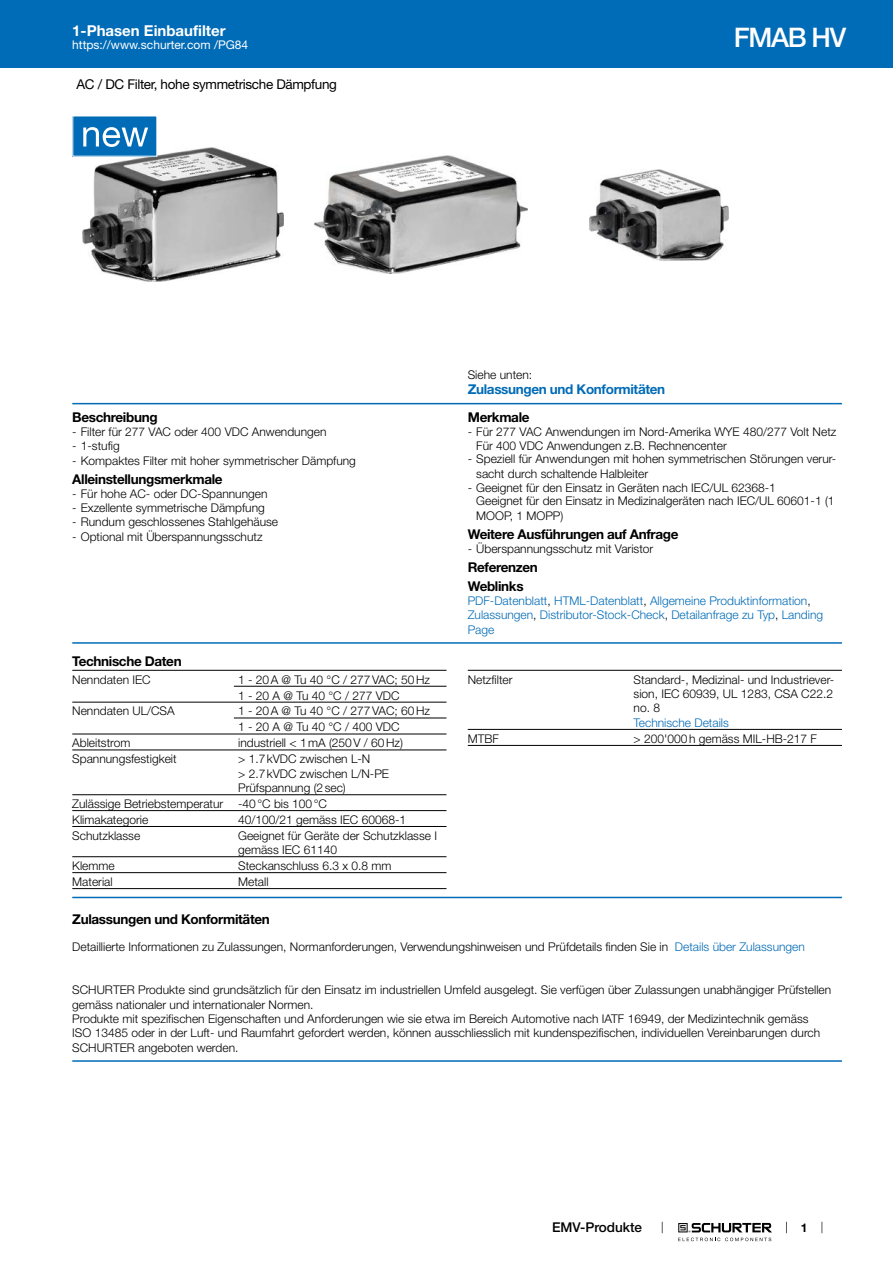
<style>
.page{position:relative;width:893px;height:1263px;background:#fff}
.page>*{position:absolute;margin:0;border:0;box-sizing:border-box;transform-origin:0 0}
.t1{font:500 27px "Helvetica Neue LT";letter-spacing:-.05em;color:#fff}
.t2{font:700 15px "Helvetica Neue LT";color:#fff}
.t3{font:700 13.5px/19.2px "Helvetica Neue LT";letter-spacing:-.025em;color:#000}
.t4{font:13.5px "Helvetica Neue LT";letter-spacing:-.025em;color:#000}
.t5{font:700 13.5px "Helvetica Neue LT";letter-spacing:-.025em;color:#006bb6}
.t6{font:500 13.5px "Helvetica Neue LT";color:#000}
.t7{font:300 12px/14.4px "Helvetica Neue LT";color:#000}
.t8{font:300 12px/14.4px "Helvetica Neue LT";color:#006bb6}
.t9{font:12px "Helvetica Neue LT";color:#fff}
.t10{font:700 12px "Helvetica Neue LT";color:#000}
.s1{color:#000}
.s2{color:#006bb6}
</style>
<div class="page">
<svg style="left:678px;top:1223px;width:94px;height:18px"></svg>
<div style="left:0;top:0;width:893px;height:68px;background:#006bb6"></div>
<img style="left:83px;top:148px;width:200px;height:134px">
<img style="left:314px;top:156px;width:214px;height:117px">
<img style="left:590px;top:169px;width:139px;height:91px">
<div style="left:73px;top:116px;width:84px;height:40px;background:#006bb7"></div>
<div style="left:72px;top:115px;width:85px;height:42px;border:1px solid #fff"></div>
<svg style="left:83px;top:127px;width:65px;height:20px"></svg>
<hr style="left:72px;top:403px;width:770px;height:1px;background:#006bb6">
<hr style="left:72px;top:642px;width:770px;height:2px;background:#006bb6">
<hr style="left:72px;top:670px;width:374px;height:1px;background:#000">
<hr style="left:234px;top:686px;width:212px;height:1px;background:#000">
<hr style="left:72px;top:702px;width:374px;height:1px;background:#000">
<hr style="left:234px;top:718px;width:212px;height:1px;background:#000">
<hr style="left:72px;top:734px;width:374px;height:1px;background:#000">
<hr style="left:72px;top:749px;width:374px;height:1px;background:#000">
<hr style="left:72px;top:794px;width:374px;height:1px;background:#000">
<hr style="left:72px;top:810px;width:374px;height:1px;background:#000">
<hr style="left:72px;top:826px;width:374px;height:1px;background:#000">
<hr style="left:72px;top:856px;width:374px;height:1px;background:#000">
<hr style="left:72px;top:872px;width:374px;height:1px;background:#000">
<hr style="left:72px;top:888px;width:374px;height:1px;background:#000">
<hr style="left:468px;top:670px;width:374px;height:1px;background:#000">
<hr style="left:468px;top:729px;width:374px;height:1px;background:#000">
<hr style="left:468px;top:745px;width:374px;height:1px;background:#000">
<hr style="left:72px;top:897px;width:770px;height:1px;background:#006bb6">
<hr style="left:72px;top:1060px;width:770px;height:2px;background:#006bb6">
<p class="t2" style="left:72px;top:21px;width:155px">1-Phasen Einbaufilter</p>
<p class="t9" style="left:72px;top:38px;width:178px">https://www.schurter.com /PG84</p>
<p class="t4" style="left:77px;top:76px;width:262px">AC / DC Filter, hohe symmetrische Dämpfung</p>
<h1 class="t1" style="left:734px;top:21px;width:114px">FMAB HV</h1>
<p class="t3" style="left:72px;top:407px;width:87px">Beschreibung</p>
<p class="t7" style="left:72px;top:424px;width:256px">- Filter für 277 VAC oder 400 VDC Anwendungen</p>
<p class="t7" style="left:72px;top:438px;width:49px">- 1‑stufig</p>
<p class="t7" style="left:72px;top:453px;width:285px">- Kompaktes Filter mit hoher symmetrischer Dämpfung</p>
<p class="t3" style="left:72px;top:469px;width:152px">Alleinstellungsmerkmale</p>
<p class="t7" style="left:72px;top:486px;width:197px">- Für hohe AC- oder DC-Spannungen</p>
<p class="t7" style="left:72px;top:500px;width:194px">- Exzellente symmetrische Dämpfung</p>
<p class="t7" style="left:72px;top:515px;width:207px">- Rundum geschlossenes Stahlgehäuse</p>
<p class="t7" style="left:72px;top:529px;width:192px">- Optional mit Überspannungsschutz</p>
<p class="t3" style="left:72px;top:651px;width:111px">Technische Daten</p>
<p class="t7" style="left:72px;top:672px;width:80px">Nenndaten IEC</p>
<p class="t7" style="left:238px;top:671px;width:193px;line-height:15.9px">1 - 20A @ Tu 40 °C / 277VAC; 50Hz<br>1 - 20 A @ Tu 40 °C / 277 VDC</p>
<p class="t7" style="left:72px;top:704px;width:104px">Nenndaten UL/CSA</p>
<p class="t7" style="left:238px;top:703px;width:193px;line-height:15.9px">1 - 20A @ Tu 40 °C / 277VAC; 60Hz<br>1 - 20 A @ Tu 40 °C / 400 VDC</p>
<p class="t7" style="left:72px;top:736px;width:60px">Ableitstrom</p>
<p class="t7" style="left:238px;top:736px;width:166px">industriell &lt; 1mA (250V / 60Hz)</p>
<p class="t7" style="left:72px;top:751px;width:106px">Spannungsfestigkeit</p>
<p class="t7" style="left:238px;top:751px;width:152px">&gt; 1.7kVDC zwischen L-N<br>&gt; 2.7kVDC zwischen L/N-PE<br>Prüfspannung (2sec)</p>
<p class="t7" style="left:72px;top:795px;width:256px;line-height:15.9px">Zulässige Betriebstemperatur -40°C bis 100°C<br>Klimakategorie</p>
<p class="t7" style="left:238px;top:812px;width:170px">40/100/21 gemäss IEC 60068-1</p>
<p class="t7" style="left:72px;top:828px;width:70px">Schutzklasse</p>
<p class="t7" style="left:238px;top:828px;width:200px">Geeignet für Geräte der Schutzklasse I gemäss IEC 61140</p>
<p class="t7" style="left:72px;top:858px;width:44px">Klemme</p>
<p class="t7" style="left:238px;top:858px;width:155px">Steckanschluss 6.3 x 0.8 mm</p>
<p class="t7" style="left:72px;top:874px;width:42px">Material</p>
<p class="t7" style="left:238px;top:874px;width:32px">Metall</p>
<p class="t7" style="left:468px;top:368px;width:66px">Siehe unten:</p>
<p class="t5" style="left:468px;top:381px;width:199px">Zulassungen und Konformitäten</p>
<p class="t3" style="left:468px;top:407px;width:63px">Merkmale</p>
<p class="t7" style="left:476px;top:424px;width:362px;line-height:13.8px;text-indent:-9px">- Für 277 VAC Anwendungen im Nord-Amerika WYE 480/277 Volt Netz<br>Für 400 VDC Anwendungen z.B. Rechnencenter</p>
<p class="t7" style="left:476px;top:452px;width:362px;text-indent:-9px">- Speziell für Anwendungen mit hohen symmetrischen Störungen verur&shy;sacht durch schaltende Halbleiter</p>
<p class="t7" style="left:476px;top:480px;width:360px;text-indent:-9px">- Geeignet für den Einsatz in Geräten nach IEC/UL 62368-1<br>Geeignet für den Einsatz in Medizinalgeräten nach IEC/UL 60601-1 (1<br>MOOP, 1 MOPP)</p>
<p class="t3" style="left:468px;top:524px;width:212px">Weitere Ausführungen auf Anfrage</p>
<p class="t7" style="left:468px;top:541px;width:187px">- Überspannungsschutz mit Varistor</p>
<p class="t3" style="left:468px;top:557px;width:72px">Referenzen<br>Weblinks</p>
<p class="t8" style="left:468px;top:593px;width:357px">PDF-Datenblatt<span class="s1">,</span> HTML-Datenblatt<span class="s1">,</span> Allgemeine Produktinformation<span class="s1">,<br></span>Zulassungen<span class="s1">,</span> Distributor-Stock-Check<span class="s1">,</span> Detailanfrage zu Typ<span class="s1">,</span> Landing<br>Page</p>
<p class="t7" style="left:468px;top:672px;width:46px">Netzfilter</p>
<p class="t7" style="left:634px;top:672px;width:202px;text-align:justify">Standard-, Medizinal- und Industriever&shy;sion, IEC 60939, UL 1283, CSA C22.2 no. 8</p>
<p class="t8" style="left:634px;top:715px;width:97px">Technische Details</p>
<p class="t7" style="left:468px;top:731px;width:33px">MTBF</p>
<p class="t7" style="left:634px;top:731px;width:185px">&gt; 200'000h gemäss MIL-HB-217 F</p>
<p class="t3" style="left:72px;top:909px;width:199px">Zulassungen und Konformitäten</p>
<p class="t7" style="left:72px;top:939px;width:734px">Detaillierte Informationen zu Zulassungen, Normanforderungen, Verwendungshinweisen und Prüfdetails finden Sie in <span class="s2">Details über Zulassungen</span></p>
<p class="t7" style="left:72px;top:982px;width:760px">SCHURTER Produkte sind grundsätzlich für den Einsatz im industriellen Umfeld ausgelegt. Sie verfügen über Zulassungen unabhängiger Prüfstellen gemäss nationaler und internationaler Normen.<br>Produkte mit spezifischen Eigenschaften und Anforderungen wie sie etwa im Bereich Automotive nach IATF 16949, der Medizintechnik gemäss<br>ISO 13485 oder in der Luft- und Raumfahrt gefordert werden, können ausschliesslich mit kundenspezifischen, individuellen Vereinbarungen durch SCHURTER angeboten werden.</p>
<p class="t6" style="left:552px;top:1219px;width:92px">EMV-Produkte</p>
<p class="t10" style="left:801px;top:1220px;width:8px">1</p>
</div>
